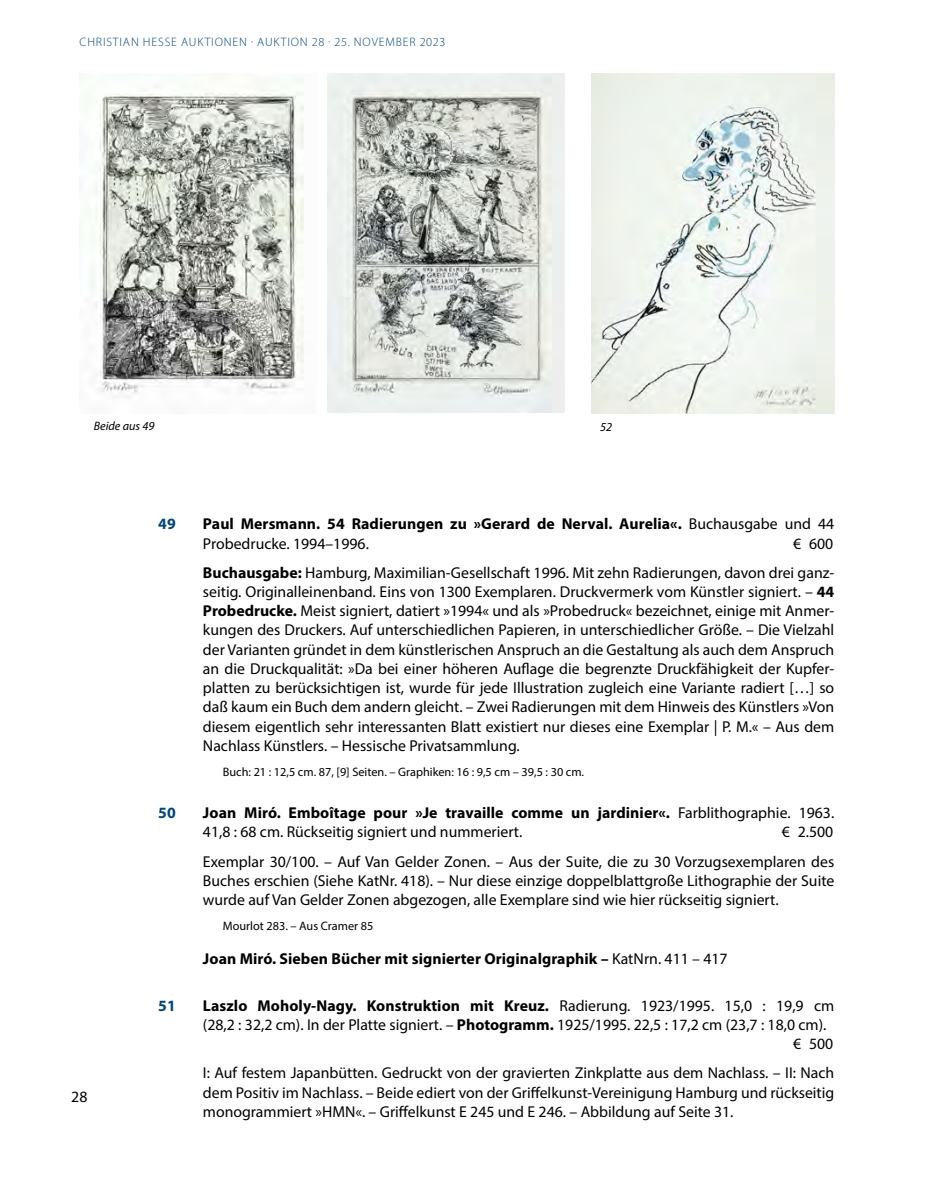
<style>
.page{position:relative;width:943px;height:1191px;background:#fff}
.page>*{position:absolute;margin:0;border:0;box-sizing:border-box;transform-origin:0 0}
.t1{font:15.75px/19.2px "Myriad Pro";color:#000;text-align:right}
.t2{font:700 15.75px/19.2px "Myriad Pro";letter-spacing:.005em;color:#000}
.t3{font:700 15.75px "Myriad Pro";color:#00457c}
.t4{font:12.25px "Myriad Pro";color:#000}
.t5{font:300 12.25px "Myriad Pro";letter-spacing:.07em;color:#00457c}
.t6{font:italic 12.25px "Myriad Pro";color:#000}
.s1{font-weight:400}
.s2{font-weight:700}
</style>
<div class="page">
<img style="left:79px;top:73px;width:225px;height:325px">
<img style="left:327px;top:73px;width:237px;height:340px">
<img style="left:591px;top:73px;width:243px;height:340px">
<p class="t5" style="left:79px;top:36px;width:367px">CHRISTIAN HESSE AUKTIONEN · AUKTION 28 · 25. NOVEMBER 2023</p>
<p class="t6" style="left:94px;top:419px;width:62px">Beide aus 49</p>
<p class="t6" style="left:600px;top:419px;width:14px">52</p>
<p class="t3" style="left:158px;top:513px;width:19px">49</p>
<p class="t2" style="left:203px;top:514px;width:632px">Paul Mersmann. 54 Radierungen zu »Gerard de Nerval. Aurelia«. <span class="s1">Buchausgabe und 44<br>Probedrucke. 1994–1996.</span></p>
<p class="t1" style="left:203px;top:528px;width:633px;line-height:29.2px">€ 600<br><span class="s2">Buchausgabe:</span> Hamburg, Maximilian-Gesellschaft 1996. Mit zehn Radierungen, davon drei ganz-</p>
<p class="t1" style="left:203px;top:582px;width:632px;text-align:justify">seitig. Originalleinenband. Eins von 1300 Exemplaren. Druckvermerk vom Künstler signiert. – <span class="s2">44<br>Probedrucke.</span> Meist signiert, datiert »1994« und als »Probedruck« bezeichnet, einige mit Anmer&shy;kungen des Druckers. Auf unterschiedlichen Papieren, in unterschiedlicher Größe. – Die Vielzahl der Varianten gründet in dem künstlerischen Anspruch an die Gestaltung als auch dem Anspruch an die Druckqualität: »Da bei einer höheren Auflage die begrenzte Druckfähigkeit der Kupfer&shy;platten zu berücksichtigen ist, wurde für jede Illustration zugleich eine Variante radiert […] so daß kaum ein Buch dem andern gleicht. – Zwei Radierungen mit dem Hinweis des Künstlers »Von diesem eigentlich sehr interessanten Blatt existiert nur dieses eine Exemplar | P. M.« – Aus dem Nachlass Künstlers. – Hessische Privatsammlung.</p>
<p class="t4" style="left:223px;top:764px;width:363px">Buch: 21 : 12,5 cm. 87, [9] Seiten. – Graphiken: 16 : 9,5 cm – 39,5 : 30 cm.</p>
<p class="t1" style="left:71px;top:1087px;width:18px">28</p>
<p class="t3" style="left:158px;top:802px;width:19px">50</p>
<p class="t1" style="left:203px;top:803px;width:632px;text-align:left"><span class="s2">Joan Miró. Emboîtage pour »Je travaille comme un jardinier«.</span> Farblithographie. 1963.<br>41,8 : 68 cm. Rückseitig signiert und nummeriert.</p>
<p class="t1" style="left:203px;top:817px;width:632px;line-height:29.2px">€ 2.500<br>Exemplar 30/100. – Auf Van Gelder Zonen. – Aus der Suite, die zu 30 Vorzugsexemplaren des</p>
<p class="t1" style="left:203px;top:870px;width:633px;text-align:left">Buches erschien (Siehe KatNr. 418). – Nur diese einzige doppelblattgroße Lithographie der Suite wurde auf Van Gelder Zonen abgezogen, alle Exemplare sind wie hier rückseitig signiert.</p>
<p class="t4" style="left:223px;top:918px;width:152px">Mourlot 283. – Aus Cramer 85</p>
<p class="t2" style="left:203px;top:948px;width:526px">Joan Miró. Sieben Bücher mit signierter Originalgraphik – <span class="s1">KatNrn. 411 – 417</span></p>
<p class="t3" style="left:158px;top:995px;width:19px">51</p>
<p class="t2" style="left:203px;top:995px;width:632px">Laszlo Moholy-Nagy. Konstruktion mit Kreuz. <span class="s1">Radierung. 1923/1995. 15,0 : 19,9 cm</span></p>
<p class="t1" style="left:203px;top:1014px;width:625px">(28,2 : 32,2 cm). In der Platte signiert. – <span class="s2">Photogramm.</span> 1925/1995. 22,5 : 17,2 cm (23,7 : 18,0 cm).</p>
<p class="t1" style="left:793px;top:1034px;width:42px">€ 500</p>
<p class="t1" style="left:203px;top:1063px;width:632px;text-align:justify">I: Auf festem Japanbütten. Gedruckt von der gravierten Zinkplatte aus dem Nachlass. – II: Nach dem Positiv im Nachlass. – Beide ediert von der Griffelkunst-Vereinigung Hamburg und rückseitig monogrammiert »HMN«. – Griffelkunst E 245 und E 246. – Abbildung auf Seite 31.</p>
</div>
